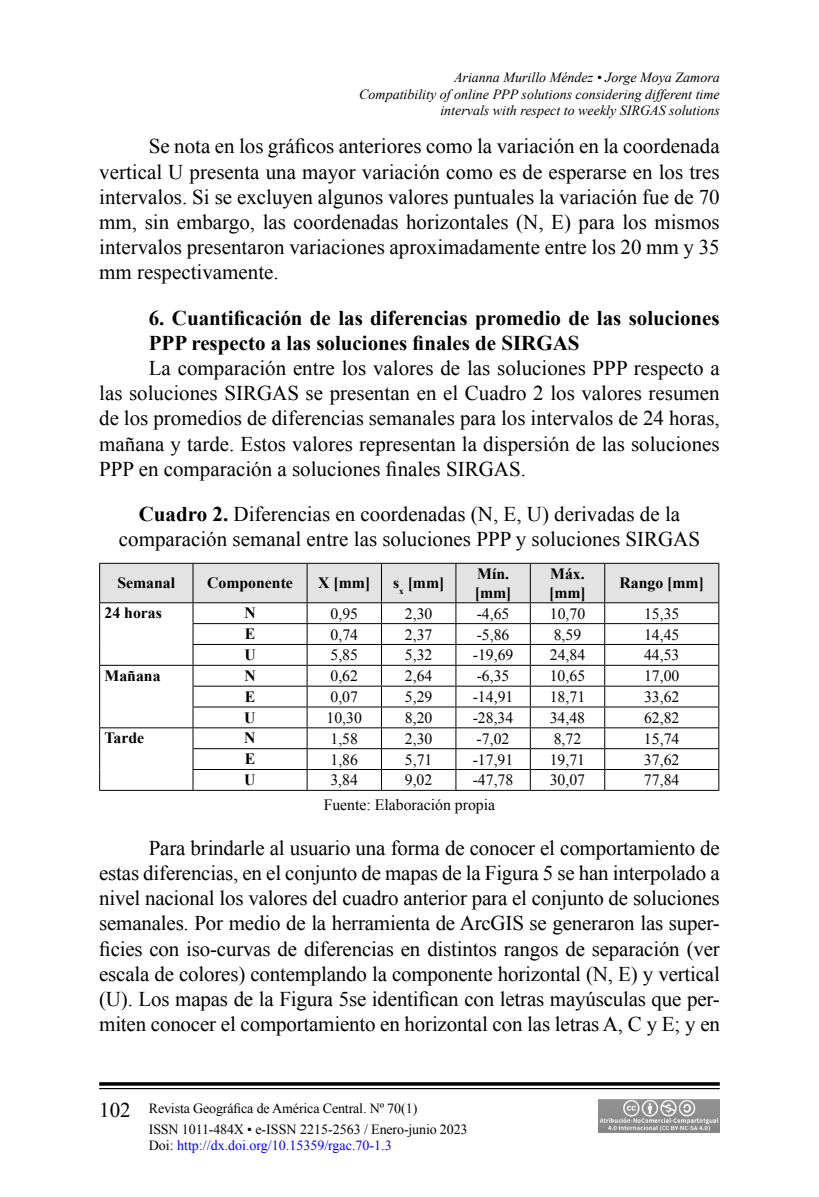
<style>
.page{position:relative;width:819px;height:1197px;background:#fff}
.page>*{position:absolute;margin:0;border:0;box-sizing:border-box;transform-origin:0 0}
.t1{font:21px/25.2px "Times New Roman";color:#000;text-align:justify}
.t2{font:700 21px/25.2px "Times New Roman";color:#000}
.t3{font:15.75px "Times New Roman";color:#000}
.t4{font:700 15.75px/18.9px "Times New Roman";color:#000}
.t5{font:italic 14px/16.8px "Times New Roman";color:#000;text-align:right}
.t6{font:14px/21px "Times New Roman";letter-spacing:-.01em;color:#000}
.t7{font:14px "Times New Roman";color:#00f}
.s1{font-weight:700}
.s2{font-size:21px}
.s3{color:#000}
</style>
<div class="page">
<svg style="left:99px;top:1082px;width:621px;height:4px;background:#1f1f1f"></svg>
<hr style="left:99px;top:1088px;width:621px;height:1px;background:#000">
<img style="left:599px;top:1099px;width:121px;height:34px">
<svg style="left:99px;top:563px;width:620px;height:227px"></svg>
<hr style="left:99px;top:790px;width:94px;height:1px;background:#000">
<hr style="left:193px;top:790px;width:114px;height:1px;background:#000">
<hr style="left:307px;top:790px;width:75px;height:1px;background:#000">
<hr style="left:382px;top:790px;width:74px;height:1px;background:#000">
<hr style="left:456px;top:790px;width:74px;height:1px;background:#000">
<hr style="left:530px;top:790px;width:75px;height:1px;background:#000">
<hr style="left:605px;top:790px;width:114px;height:1px;background:#000">
<p class="t5" style="left:359px;top:68px;width:362px">Arianna Murillo Méndez • Jorge Moya Zamora<br>Compatibility of online PPP solutions considering different time intervals with respect to weekly SIRGAS solutions</p>
<p class="t1" style="left:99px;top:134px;width:622px;text-indent:50px">Se nota en los gráficos anteriores como la variación en la coordenada vertical U presenta una mayor variación como es de esperarse en los tres intervalos. Si se excluyen algunos valores puntuales la variación fue de 70 mm, sin embargo, las coordenadas horizontales (N, E) para los mismos intervalos presentaron variaciones aproximadamente entre los 20 mm y 35 mm respectivamente.</p>
<p class="t2" style="left:149px;top:304px;width:572px">6. Cuantificación de las diferencias promedio de las soluciones<br>PPP respecto a las soluciones finales de SIRGAS</p>
<p class="t1" style="left:99px;top:355px;width:622px;text-indent:50px">La comparación entre los valores de las soluciones PPP respecto a las soluciones SIRGAS se presentan en el Cuadro 2 los valores resumen de los promedios de diferencias semanales para los intervalos de 24 horas, mañana y tarde. Estos valores representan la dispersión de las soluciones PPP en comparación a soluciones finales SIRGAS.</p>
<p class="t1" style="left:119px;top:501px;width:583px;text-align:center"><span class="s1">Cuadro 2.</span> Diferencias en coordenadas (N, E, U) derivadas de la comparación semanal entre las soluciones PPP y soluciones SIRGAS</p>
<p class="t4" style="left:117px;top:573px;width:59px">Semanal</p>
<p class="t4" style="left:207px;top:573px;width:87px">Componente</p>
<p class="t4" style="left:318px;top:573px;width:54px">X [mm]</p>
<p class="t4" style="left:393px;top:573px;width:53px">s<sub>x</sub> [mm]</p>
<p class="t4" style="left:475px;top:564px;width:38px">Mín. [mm]</p>
<p class="t4" style="left:549px;top:564px;width:38px">Máx. [mm]</p>
<p class="t4" style="left:620px;top:573px;width:86px">Rango [mm]</p>
<p class="t4" style="left:105px;top:603px;width:59px">24 horas</p>
<p class="t4" style="left:244px;top:603px;width:13px">N</p>
<p class="t3" style="left:331px;top:603px;width:29px">0,95</p>
<p class="t3" style="left:405px;top:603px;width:29px">2,30</p>
<p class="t3" style="left:477px;top:603px;width:34px">-4,65</p>
<p class="t3" style="left:550px;top:603px;width:37px">10,70</p>
<p class="t3" style="left:644px;top:603px;width:37px">15,35</p>
<p class="t4" style="left:245px;top:624px;width:12px">E</p>
<p class="t3" style="left:331px;top:624px;width:29px">0,74</p>
<p class="t3" style="left:405px;top:624px;width:29px">2,37</p>
<p class="t3" style="left:477px;top:624px;width:34px">-5,86</p>
<p class="t3" style="left:554px;top:624px;width:29px">8,59</p>
<p class="t3" style="left:644px;top:624px;width:37px">14,45</p>
<p class="t4" style="left:244px;top:645px;width:13px">U</p>
<p class="t3" style="left:331px;top:644px;width:29px">5,85</p>
<p class="t3" style="left:405px;top:644px;width:29px">5,32</p>
<p class="t3" style="left:473px;top:644px;width:42px">-19,69</p>
<p class="t3" style="left:550px;top:644px;width:37px">24,84</p>
<p class="t3" style="left:644px;top:644px;width:37px">44,53</p>
<p class="t4" style="left:105px;top:666px;width:58px">Mañana</p>
<p class="t4" style="left:244px;top:666px;width:13px">N</p>
<p class="t3" style="left:330px;top:665px;width:29px">0,62</p>
<p class="t3" style="left:405px;top:665px;width:29px">2,64</p>
<p class="t3" style="left:477px;top:665px;width:34px">-6,35</p>
<p class="t3" style="left:550px;top:665px;width:37px">10,65</p>
<p class="t3" style="left:644px;top:665px;width:37px">17,00</p>
<p class="t4" style="left:245px;top:687px;width:12px">E</p>
<p class="t3" style="left:330px;top:686px;width:29px">0,07</p>
<p class="t3" style="left:405px;top:686px;width:29px">5,29</p>
<p class="t3" style="left:473px;top:686px;width:42px">-14,91</p>
<p class="t3" style="left:550px;top:686px;width:37px">18,71</p>
<p class="t3" style="left:644px;top:686px;width:37px">33,62</p>
<p class="t4" style="left:244px;top:707px;width:13px">U</p>
<p class="t3" style="left:327px;top:707px;width:37px">10,30</p>
<p class="t3" style="left:405px;top:707px;width:29px">8,20</p>
<p class="t3" style="left:473px;top:707px;width:42px">-28,34</p>
<p class="t3" style="left:550px;top:707px;width:37px">34,48</p>
<p class="t3" style="left:644px;top:707px;width:37px">62,82</p>
<p class="t4" style="left:105px;top:728px;width:41px">Tarde</p>
<p class="t4" style="left:244px;top:728px;width:13px">N</p>
<p class="t3" style="left:330px;top:728px;width:29px">1,58</p>
<p class="t3" style="left:405px;top:728px;width:29px">2,30</p>
<p class="t3" style="left:477px;top:728px;width:34px">-7,02</p>
<p class="t3" style="left:554px;top:728px;width:29px">8,72</p>
<p class="t3" style="left:644px;top:728px;width:37px">15,74</p>
<p class="t4" style="left:245px;top:749px;width:12px">E</p>
<p class="t3" style="left:330px;top:749px;width:29px">1,86</p>
<p class="t3" style="left:405px;top:749px;width:29px">5,71</p>
<p class="t3" style="left:473px;top:749px;width:42px">-17,91</p>
<p class="t3" style="left:550px;top:749px;width:37px">19,71</p>
<p class="t3" style="left:644px;top:749px;width:37px">37,62</p>
<p class="t4" style="left:244px;top:770px;width:13px">U</p>
<p class="t3" style="left:330px;top:770px;width:29px">3,84</p>
<p class="t3" style="left:405px;top:770px;width:29px">9,02</p>
<p class="t3" style="left:473px;top:770px;width:42px">-47,78</p>
<p class="t3" style="left:550px;top:770px;width:37px">30,07</p>
<p class="t3" style="left:644px;top:770px;width:37px">77,84</p>
<p class="t3" style="left:324px;top:794px;width:173px">Fuente: Elaboración propia</p>
<p class="t1" style="left:99px;top:835px;width:622px;text-indent:50px">Para brindarle al usuario una forma de conocer el comportamiento de estas diferencias, en el conjunto de mapas de la Figura 5 se han interpolado a nivel nacional los valores del cuadro anterior para el conjunto de soluciones semanales. Por medio de la herramienta de ArcGIS se generaron las super&shy;ficies con iso-curvas de diferencias en distintos rangos de separación (ver escala de colores) contemplando la componente horizontal (N, E) y vertical (U). Los mapas de la Figura 5se identifican con letras mayúsculas que per&shy;miten conocer el comportamiento en horizontal con las letras A, C y E; y en</p>
<p class="t6" style="left:149px;top:1097px;width:320px;text-indent:-50px"><span class="s2">102</span> Revista Geográfica de América Central. Nº 70(1)<br>ISSN 1011-484X • e-ISSN 2215-2563 / Enero-junio 2023</p>
<p class="t7" style="left:149px;top:1136px;width:244px"><span class="s3">Doi:</span> http://dx.doi.org/10.15359/rgac.70-1.3</p>
</div>
